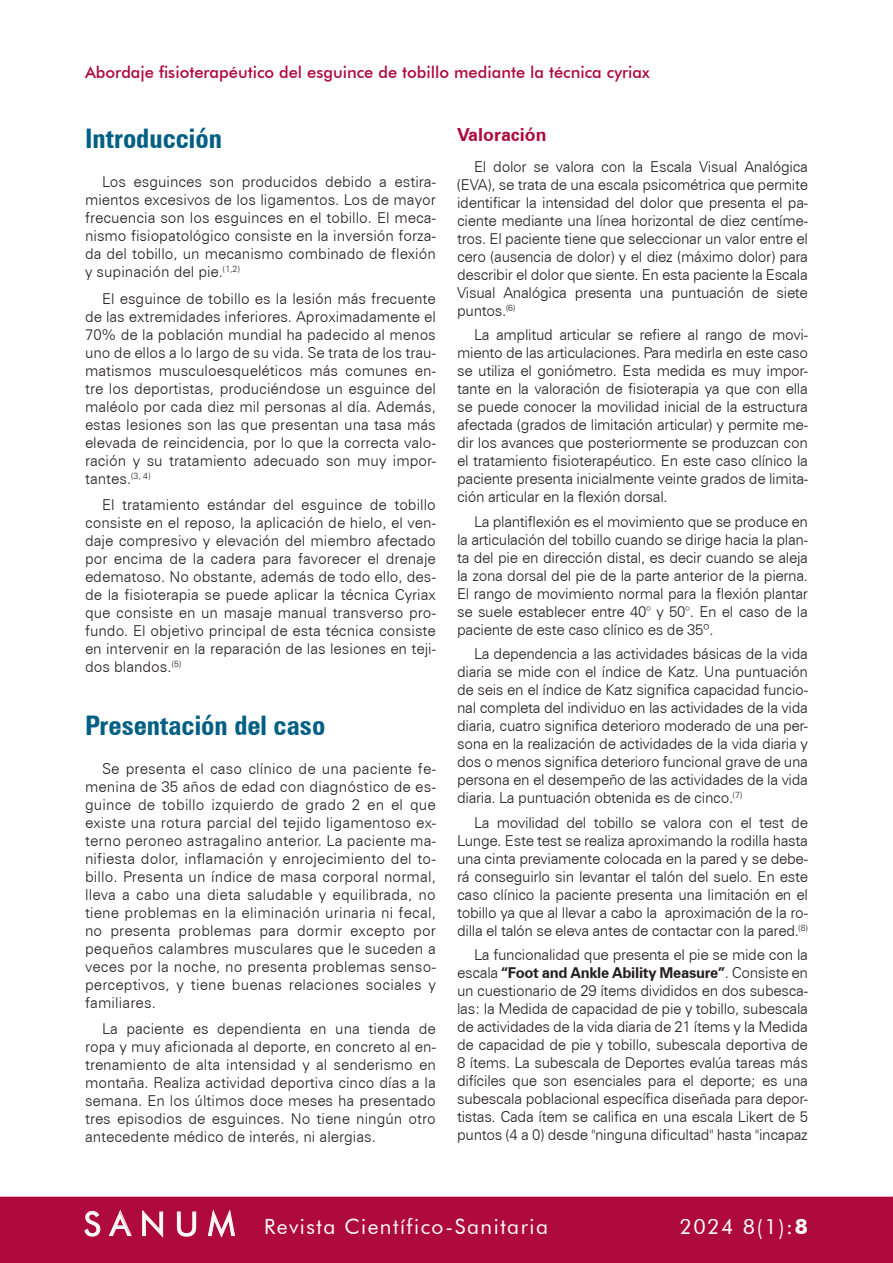
<style>
.page{position:relative;width:893px;height:1263px;background:#fff}
.page>*{position:absolute;margin:0;border:0;box-sizing:border-box;transform-origin:0 0}
.Apartado2{font:700 condensed 27px "Zurich BT";color:#005f85}
.t1{font:21px "Futura BT";letter-spacing:.07em;color:#fff}
.Apartado_4{font:700 18px "Zurich BT";color:#af0a3d}
.cabecera{font:500 16.5px "Futura BT";color:#af0a3d}
.texto{font:300 15px/18px "Zurich BT";letter-spacing:-.02em;color:#231f20;text-align:justify}
.s1{font-weight:700}
.s2{font-size:33px}
</style>
<div class="page">
<div style="left:0;top:1197px;width:892px;height:66px;background:#af0a3d"></div>
<svg style="left:892px;top:1197px;width:1px;height:66px"></svg>
<p class="cabecera" style="left:85px;top:62px;width:566px">Abordaje fisioterapéutico del esguince de tobillo mediante la técnica cyriax</p>
<p class="Apartado2" style="left:85px;top:122px;width:138px">Introducción</p>
<p class="texto" style="left:85px;top:173px;width:352px;text-indent:17px">Los esguinces son producidos debido a estira&shy;mientos excesivos de los ligamentos. Los de mayor frecuencia son los esguinces en el tobillo. El meca&shy;nismo fisiopatológico consiste en la inversión forza&shy;da del tobillo, un mecanismo combinado de flexión y supinación del pie.<sup>(1,2)</sup></p>
<p class="texto" style="left:85px;top:289px;width:352px;text-indent:17px">El esguince de tobillo es la lesión más frecuente de las extremidades inferiores. Aproximadamente el 70% de la población mundial ha padecido al menos uno de ellos a lo largo de su vida. Se trata de los trau&shy;matismos musculoesqueléticos más comunes en&shy;tre los deportistas, produciéndose un esguince del maléolo por cada diez mil personas al día. Además, estas lesiones son las que presentan una tasa más elevada de reincidencia, por lo que la correcta valo&shy;ración y su tratamiento adecuado son muy impor&shy;tantes.<sup>(3,</sup> <sup>4)</sup></p>
<p class="texto" style="left:85px;top:496px;width:352px;text-indent:17px">El tratamiento estándar del esguince de tobillo consiste en el reposo, la aplicación de hielo, el ven&shy;daje compresivo y elevación del miembro afectado por encima de la cadera para favorecer el drenaje edematoso. No obstante, además de todo ello, des&shy;de la fisioterapia se puede aplicar la técnica Cyriax que consiste en un masaje manual transverso pro&shy;fundo. El objetivo principal de esta técnica consiste en intervenir en la reparación de las lesiones en teji&shy;dos blandos.<sup>(5)</sup></p>
<p class="Apartado2" style="left:85px;top:709px;width:242px">Presentación del caso</p>
<p class="texto" style="left:85px;top:759px;width:352px;text-indent:17px">Se presenta el caso clínico de una paciente fe&shy;menina de 35 años de edad con diagnóstico de es&shy;guince de tobillo izquierdo de grado 2 en el que existe una rotura parcial del tejido ligamentoso ex&shy;terno peroneo astragalino anterior. La paciente ma&shy;nifiesta dolor, inflamación y enrojecimiento del to&shy;billo. Presenta un índice de masa corporal normal, lleva a cabo una dieta saludable y equilibrada, no tiene problemas en la eliminación urinaria ni fecal, no presenta problemas para dormir excepto por pequeños calambres musculares que le suceden a veces por la noche, no presenta problemas senso&shy;perceptivos, y tiene buenas relaciones sociales y familiares.</p>
<p class="texto" style="left:85px;top:1020px;width:352px;text-indent:17px">La paciente es dependienta en una tienda de ropa y muy aficionada al deporte, en concreto al en&shy;trenamiento de alta intensidad y al senderismo en montaña. Realiza actividad deportiva cinco días a la semana. En los últimos doce meses ha presentado tres episodios de esguinces. No tiene ningún otro antecedente médico de interés, ni alergias.</p>
<p class="Apartado_4" style="left:457px;top:124px;width:91px">Valoración</p>
<p class="texto" style="left:457px;top:158px;width:352px;text-indent:17px">El dolor se valora con la Escala Visual Analógica (EVA), se trata de una escala psicométrica que permite identificar la intensidad del dolor que presenta el pa&shy;ciente mediante una línea horizontal de diez centíme&shy;tros. El paciente tiene que seleccionar un valor entre el cero (ausencia de dolor) y el diez (máximo dolor) para describir el dolor que siente. En esta paciente la Escala Visual Analógica presenta una puntuación de siete puntos.<sup>(6)</sup></p>
<p class="texto" style="left:457px;top:326px;width:352px;text-indent:17px">La amplitud articular se refiere al rango de movi&shy;miento de las articulaciones. Para medirla en este caso se utiliza el goniómetro. Esta medida es muy impor&shy;tante en la valoración de fisioterapia ya que con ella se puede conocer la movilidad inicial de la estructura afectada (grados de limitación articular) y permite me&shy;dir los avances que posteriormente se produzcan con el tratamiento fisioterapéutico. En este caso clínico la paciente presenta inicialmente veinte grados de limita&shy;ción articular en la flexión dorsal.</p>
<p class="texto" style="left:457px;top:512px;width:352px;text-indent:17px">La plantiflexión es el movimiento que se produce en la articulación del tobillo cuando se dirige hacia la plan&shy;ta del pie en dirección distal, es decir cuando se aleja la zona dorsal del pie de la parte anterior de la pierna.<br>El rango de movimiento normal para la flexión plantar se suele establecer entre 40° y 50°. En el caso de la paciente de este caso clínico es de 35º.</p>
<p class="texto" style="left:457px;top:645px;width:352px;text-indent:17px">La dependencia a las actividades básicas de la vida diaria se mide con el índice de Katz. Una puntuación de seis en el índice de Katz significa capacidad funcio&shy;nal completa del individuo en las actividades de la vida diaria, cuatro significa deterioro moderado de una per&shy;sona en la realización de actividades de la vida diaria y dos o menos significa deterioro funcional grave de una persona en el desempeño de las actividades de la vida diaria. La puntuación obtenida es de cinco.<sup>(7)</sup></p>
<p class="texto" style="left:457px;top:813px;width:352px;text-indent:17px">La movilidad del tobillo se valora con el test de Lunge. Este test se realiza aproximando la rodilla hasta una cinta previamente colocada en la pared y se debe&shy;rá conseguirlo sin levantar el talón del suelo. En este caso clínico la paciente presenta una limitación en el tobillo ya que al llevar a cabo la aproximación de la ro&shy;dilla el talón se eleva antes de contactar con la pared.<sup>(8)</sup></p>
<p class="texto" style="left:457px;top:945px;width:352px;text-indent:17px">La funcionalidad que presenta el pie se mide con la escala <span class="s1">“Foot and Ankle Ability Measure”</span>. Consiste en un cuestionario de 29 ítems divididos en dos subesca&shy;las: la Medida de capacidad de pie y tobillo, subescala de actividades de la vida diaria de 21 ítems y la Medida de capacidad de pie y tobillo, subescala deportiva de 8 ítems. La subescala de Deportes evalúa tareas más difíciles que son esenciales para el deporte; es una subescala poblacional específica diseñada para depor&shy;tistas. Cada ítem se califica en una escala Likert de 5 puntos (4 a 0) desde "ninguna dificultad" hasta "incapaz</p>
<h2 class="t1" style="left:84px;top:1214px;width:466px"><span class="s2">S A N U M</span> Revista Científico-Sanitaria</h2>
<h2 class="t1" style="left:680px;top:1214px;width:130px">2024 8(1):<span class="s1">8</span></h2>
</div>
